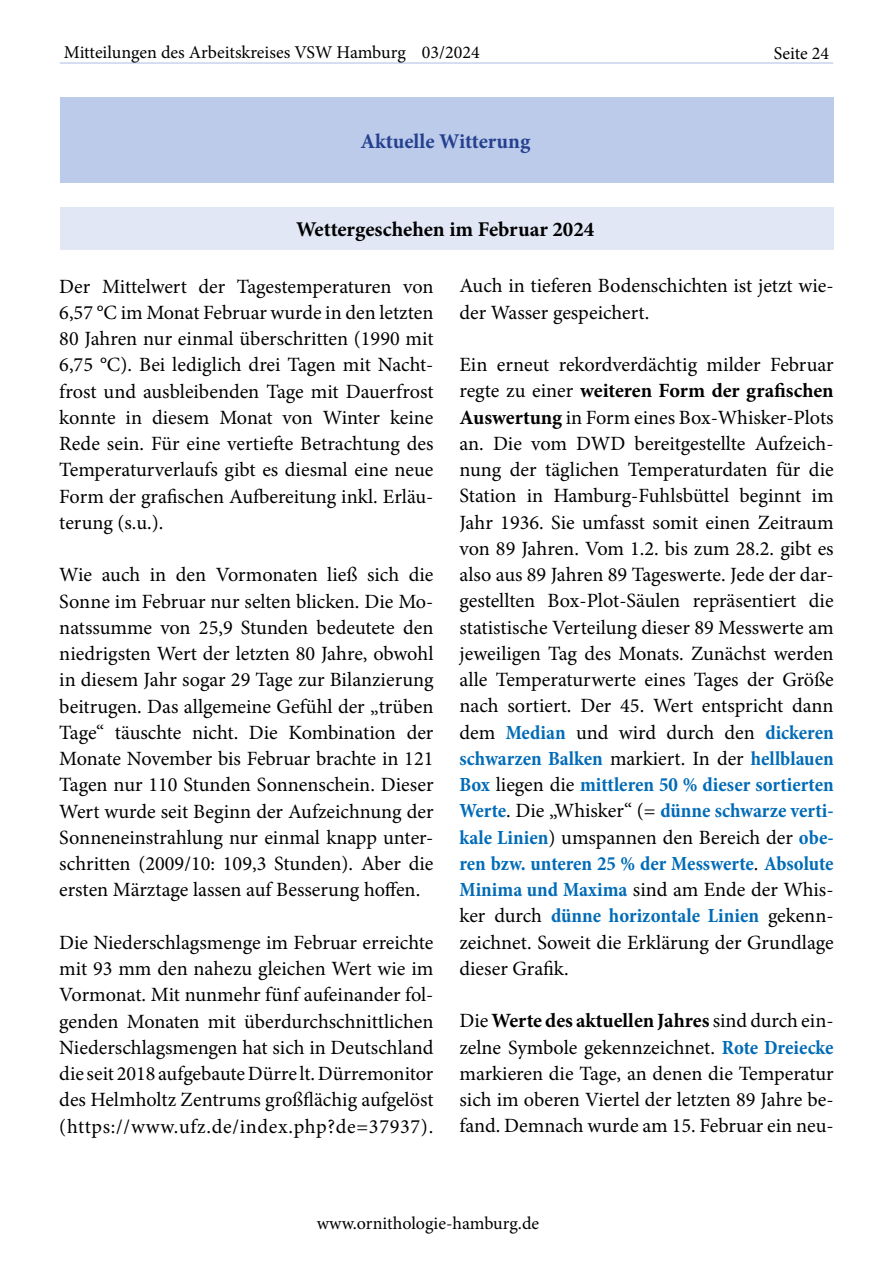
<style>
.page{position:relative;width:893px;height:1263px;background:#fff}
.page>*{position:absolute;margin:0;border:0;box-sizing:border-box;transform-origin:0 0}
.t1{font:700 21px "Minion Pro";color:#000}
.t2{font:700 21px "Minion Pro";letter-spacing:-.005em;color:#25408f}
.t3{font:20.25px/26.2px "Minion Pro";color:#000;text-align:justify}
.t4{font:18px "Minion Pro";color:#000}
.s1{font-weight:700}
.s2{font-weight:700;font-stretch:condensed;color:#006bb7}
</style>
<div class="page">
<hr style="left:60px;top:62px;width:773px;height:2px;background:#c7d4ed">
<div style="left:60px;top:98px;width:773px;height:85px;background:#bbcbe9"></div>
<div style="left:60px;top:207px;width:773px;height:42px;background:#e1e7f5"></div>
<p class="t4" style="left:64px;top:40px;width:417px">Mitteilungen des Arbeitskreises VSW Hamburg 03/2024</p>
<p class="t4" style="left:774px;top:41px;width:57px">Seite 24</p>
<p class="t2" style="left:360px;top:126px;width:171px">Aktuelle Witterung</p>
<p class="t1" style="left:296px;top:214px;width:300px">Wettergeschehen im Februar 2024</p>
<p class="t3" style="left:59px;top:273px;width:376px">Der Mittelwert der Tagestemperaturen von 6,57 °C im Monat Februar wurde in den letzten 80 Jahren nur einmal überschritten (1990 mit 6,75 °C). Bei lediglich drei Tagen mit Nacht&shy;frost und ausbleibenden Tage mit Dauerfrost konnte in diesem Monat von Winter keine Rede sein. Für eine vertiefte Betrachtung des Temperaturverlaufs gibt es diesmal eine neue Form der grafischen Aufbereitung inkl. Erläu&shy;terung (s.u.).</p>
<p class="t3" style="left:59px;top:562px;width:376px">Wie auch in den Vormonaten ließ sich die Sonne im Februar nur selten blicken. Die Mo&shy;natssumme von 25,9 Stunden bedeutete den niedrigsten Wert der letzten 80 Jahre, obwohl in diesem Jahr sogar 29 Tage zur Bilanzierung beitrugen. Das allgemeine Gefühl der „trüben Tage“ täuschte nicht. Die Kombination der Monate November bis Februar brachte in 121<br>Tagen nur 110 Stunden Sonnenschein. Dieser Wert wurde seit Beginn der Aufzeichnung der Sonneneinstrahlung nur einmal knapp unter&shy;schritten (2009/10: 109,3 Stunden). Aber die ersten Märztage lassen auf Besserung hoffen.</p>
<p class="t3" style="left:59px;top:929px;width:376px">Die Niederschlagsmenge im Februar erreichte mit 93 mm den nahezu gleichen Wert wie im Vormonat. Mit nunmehr fünf aufeinander fol&shy;genden Monaten mit überdurchschnittlichen Niederschlagsmengen hat sich in Deutschland die seit 2018 aufgebaute Dürre lt. Dürremonitor des Helmholtz Zentrums großflächig aufgelöst (https://www.ufz.de/index.php?de=37937).</p>
<p class="t3" style="left:459px;top:273px;width:376px">Auch in tieferen Bodenschichten ist jetzt wie&shy;der Wasser gespeichert.</p>
<p class="t3" style="left:459px;top:352px;width:376px">Ein erneut rekordverdächtig milder Februar regte zu einer <span class="s1">weiteren Form der grafischen Auswertung</span> in Form eines Box-Whisker-Plots an. Die vom DWD bereitgestellte Aufzeich&shy;nung der täglichen Temperaturdaten für die Station in Hamburg-Fuhlsbüttel beginnt im Jahr 1936. Sie umfasst somit einen Zeitraum von 89 Jahren. Vom 1.2. bis zum 28.2. gibt es also aus 89 Jahren 89 Tageswerte. Jede der dar&shy;gestellten Box-Plot-Säulen repräsentiert die statistische Verteilung dieser 89 Messwerte am jeweiligen Tag des Monats. Zunächst werden alle Temperaturwerte eines Tages der Größe nach sortiert. Der 45. Wert entspricht dann dem <span class="s2">Median</span> und wird durch den <span class="s2">dickeren schwarzen Balken</span> markiert. In der <span class="s2">hellblauen Box</span> liegen die <span class="s2">mittleren 50 % dieser sortierten Werte</span>. Die „Whisker“ (= <span class="s2">dünne schwarze verti&shy;kale Linien</span>) umspannen den Bereich der <span class="s2">obe&shy;ren bzw. unteren 25 % der Messwerte</span>. <span class="s2">Absolute Minima und Maxima</span> sind am Ende der Whis&shy;ker durch <span class="s2">dünne horizontale Linien</span> gekenn&shy;zeichnet. Soweit die Erklärung der Grundlage dieser Grafik.</p>
<p class="t3" style="left:459px;top:1008px;width:376px">Die <span class="s1">Werte des aktuellen Jahres</span> sind durch ein&shy;zelne Symbole gekennzeichnet. <span class="s2">Rote Dreiecke </span>markieren die Tage, an denen die Temperatur sich im oberen Viertel der letzten 89 Jahre be&shy;fand. Demnach wurde am 15. Februar ein neu-</p>
<p class="t4" style="left:317px;top:1211px;width:224px">www.ornithologie-hamburg.de</p>
</div>
